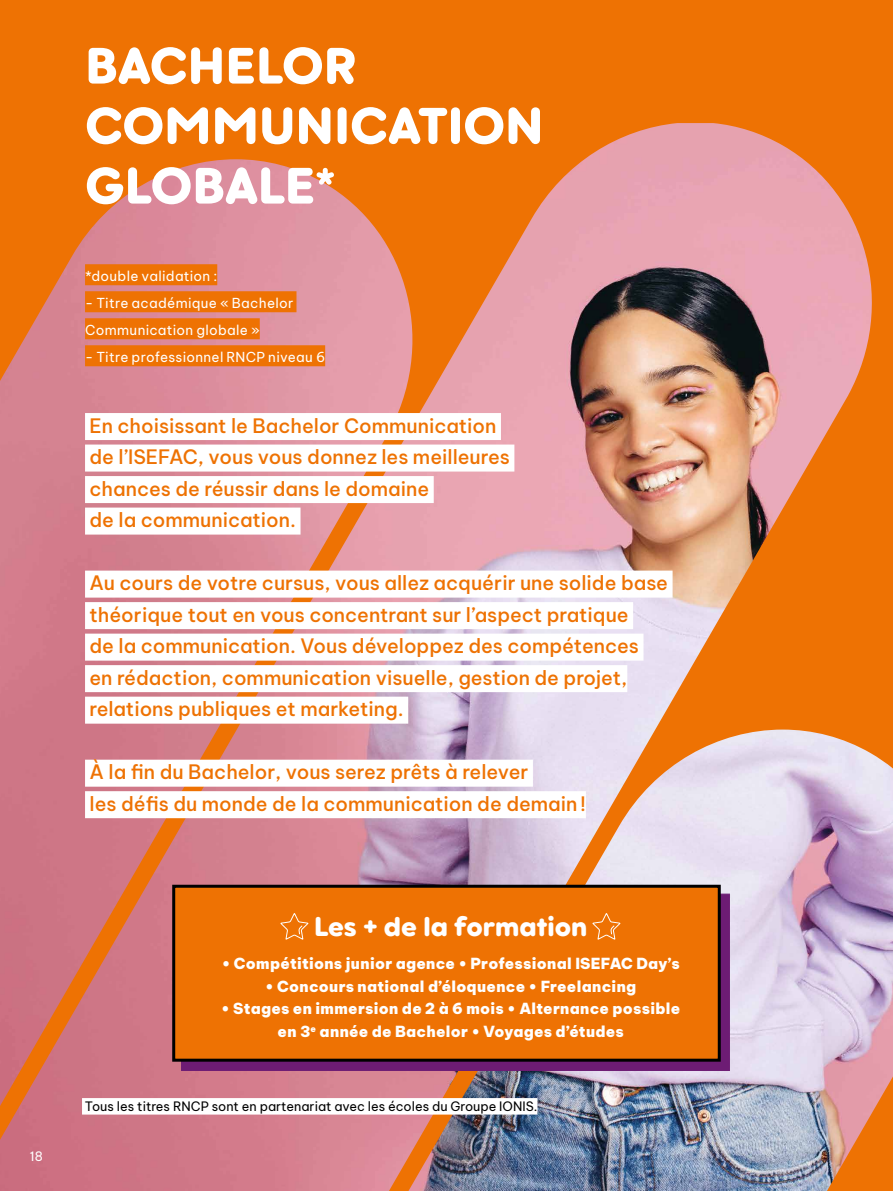
<style>
.page{position:relative;width:893px;height:1191px;background:#ee7203}
.page>*{position:absolute;margin:0;border:0;box-sizing:border-box;transform-origin:0 0}
.t1{font:900 51px/60px "Beround";color:#fff}
.t2{font:900 27px "Beround";color:#fff}
.t3{font:500 19.5px/31.5px "Be Vietnam Pro";color:#ee7203}
.t4{font:900 15px/22.5px "Be Vietnam Pro";letter-spacing:.02em;color:#fff;text-align:center}
.t5{font:13.5px/27px "Be Vietnam Pro";letter-spacing:.02em;color:#fff}
.t6{font:12.75px "Be Vietnam Pro";color:#000}
.t7{font:12.75px "Be Vietnam Pro";color:#fff}
</style>
<div class="page">
<img style="left:0;top:123px;width:892px;height:1068px">
<hr style="left:892px;top:605px;width:1px;height:572px;background:#fff">
<hr style="left:892px;top:619px;width:1px;height:572px;background:#fff">
<div style="left:85px;top:264px;width:132px;height:21px;background:#ee7203"></div>
<div style="left:85px;top:291px;width:211px;height:21px;background:#ee7203"></div>
<div style="left:85px;top:318px;width:175px;height:21px;background:#ee7203"></div>
<div style="left:85px;top:345px;width:240px;height:21px;background:#ee7203"></div>
<div style="left:85px;top:413px;width:416px;height:27px;background:#fff"></div>
<div style="left:85px;top:444px;width:429px;height:27px;background:#fff"></div>
<div style="left:85px;top:476px;width:349px;height:27px;background:#fff"></div>
<div style="left:85px;top:507px;width:216px;height:27px;background:#fff"></div>
<div style="left:85px;top:570px;width:588px;height:27px;background:#fff"></div>
<div style="left:85px;top:602px;width:548px;height:27px;background:#fff"></div>
<div style="left:85px;top:633px;width:558px;height:27px;background:#fff"></div>
<div style="left:85px;top:665px;width:542px;height:27px;background:#fff"></div>
<div style="left:85px;top:696px;width:323px;height:27px;background:#fff"></div>
<div style="left:85px;top:759px;width:448px;height:27px;background:#fff"></div>
<div style="left:85px;top:791px;width:501px;height:27px;background:#fff"></div>
<div style="left:181px;top:893px;width:549px;height:177px;background:#6d1c74"></div>
<div style="left:174px;top:886px;width:545px;height:174px;background:#ee7203"></div>
<div style="left:172px;top:884px;width:549px;height:177px;border:3px solid #000"></div>
<svg style="left:280px;top:913px;width:29px;height:27px"></svg>
<svg style="left:592px;top:913px;width:29px;height:27px"></svg>
<div style="left:82px;top:1098px;width:455px;height:16px;background:#fff"></div>
<p class="t7" style="left:30px;top:1146px;width:15px">18</p>
<h1 class="t1" style="left:85px;top:35px;width:459px">BACHELOR<br>COMMUNICATION<br>GLOBALE*</h1>
<p class="t5" style="left:85px;top:261px;width:134px">*double validation :</p>
<p class="t5" style="left:85px;top:288px;width:210px">- Titre académique « Bachelor<br>Communication globale »</p>
<p class="t5" style="left:85px;top:342px;width:242px">- Titre professionnel RNCP niveau 6</p>
<p class="t3" style="left:90px;top:407px;width:422px">En choisissant le Bachelor Communication de l’ISEFAC, vous vous donnez les meilleures chances de réussir dans le domaine<br>de la communication.</p>
<p class="t3" style="left:90px;top:565px;width:580px">Au cours de votre cursus, vous allez acquérir une solide base théorique tout en vous concentrant sur l’aspect pratique<br>de la communication. Vous développez des compétences<br>en rédaction, communication visuelle, gestion de projet, relations publiques et marketing.</p>
<p class="t3" style="left:90px;top:754px;width:498px">À la fin du Bachelor, vous serez prêts à relever<br>les défis du monde de la communication de demain!</p>
<h2 class="t2" style="left:314px;top:909px;width:275px">Les + de la formation</h2>
<p class="t4" style="left:222px;top:950px;width:459px">• Compétitions junior agence • Professional ISEFAC Day’s</p>
<p class="t4" style="left:265px;top:973px;width:373px">• Concours national d’éloquence • Freelancing</p>
<p class="t4" style="left:221px;top:995px;width:461px">• Stages en immersion de 2 à 6 mois • Alternance possible en 3<sup>e</sup> année de Bachelor • Voyages d’études</p>
<p class="t6" style="left:85px;top:1095px;width:454px">Tous les titres RNCP sont en partenariat avec les écoles du Groupe IONIS.</p>
</div>
